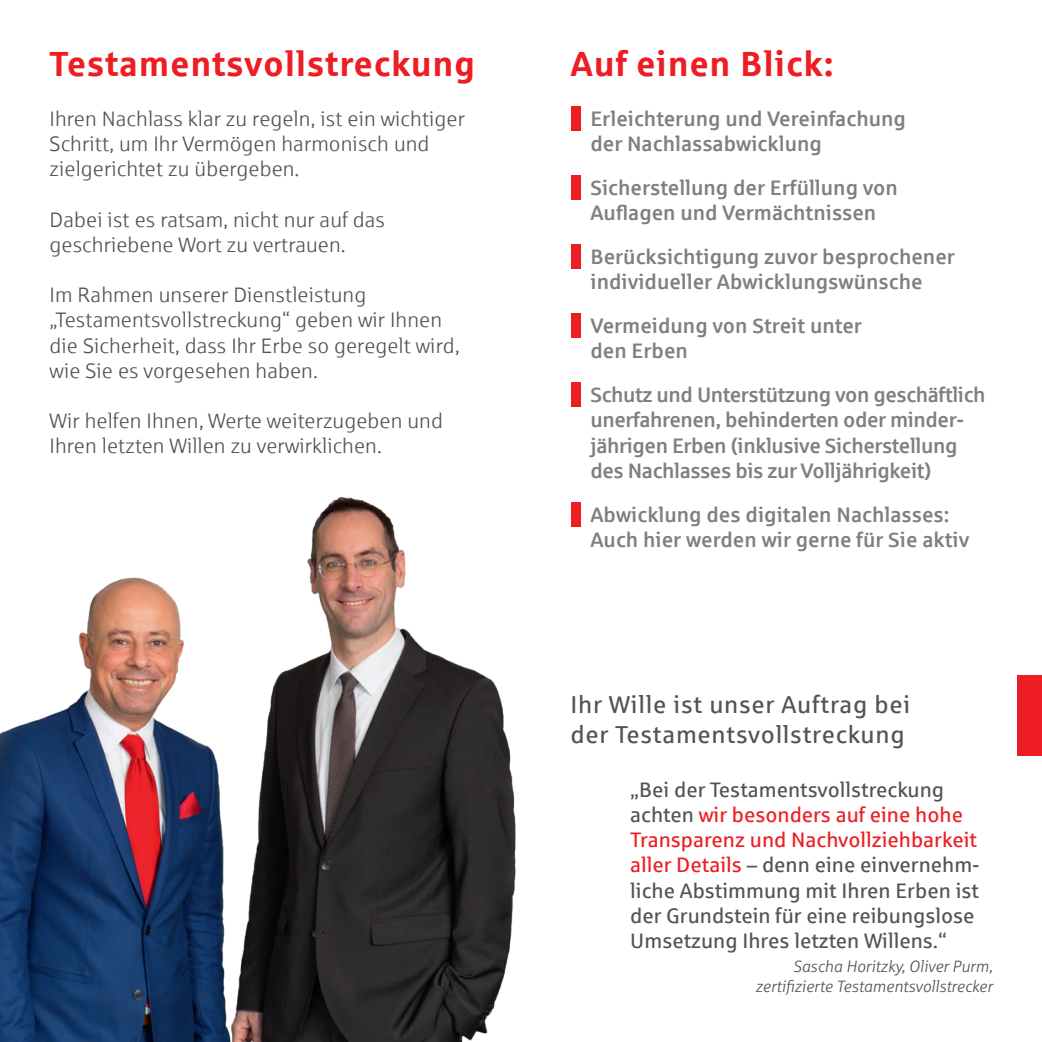
<style>
.page{position:relative;width:1042px;height:1042px;background:#fff}
.page>*{position:absolute;margin:0;border:0;box-sizing:border-box;transform-origin:0 0}
.t1{font:700 35px "Sparkasse Rg";letter-spacing:.02em;color:#ee1d23}
.t2{font:24.5px/29.4px "Sparkasse Rg";letter-spacing:.03em;color:#535355}
.t3{font:21px/25.2px "Sparkasse Lt";letter-spacing:.005em;color:#535355}
.t4{font:500 21px/25.2px "Sparkasse";color:#7d7f82}
.t5{font:21px/25.2px "Sparkasse Rg";color:#535355}
.t6{font:500 21px/25.2px "Sparkasse";letter-spacing:-.02em;color:#7d7f82}
.t7{font:italic 16.28px/19.6px "Sparkasse Lt";color:#535355;text-align:right}
.s1{color:#ee1d23}
</style>
<div class="page">
<div style="left:570px;top:106px;width:10px;height:25px;background:#ee1d23"></div>
<div style="left:570px;top:175px;width:10px;height:25px;background:#ee1d23"></div>
<div style="left:570px;top:244px;width:10px;height:25px;background:#ee1d23"></div>
<div style="left:570px;top:313px;width:10px;height:25px;background:#ee1d23"></div>
<div style="left:570px;top:382px;width:10px;height:25px;background:#ee1d23"></div>
<div style="left:570px;top:502px;width:10px;height:25px;background:#ee1d23"></div>
<div style="left:1017px;top:676px;width:25px;height:80px;background:#ee1d23"></div>
<img style="left:0;top:577px;width:227px;height:465px">
<img style="left:227px;top:496px;width:289px;height:546px">
<h1 class="t1" style="left:50px;top:41px;width:427px">Testamentsvollstreckung</h1>
<h1 class="t1" style="left:570px;top:41px;width:264px">Auf einen Blick:</h1>
<p class="t4" style="left:590px;top:105px;width:317px">Erleichterung und Vereinfachung der Nachlassabwicklung</p>
<p class="t4" style="left:590px;top:174px;width:309px">Sicherstellung der Erfüllung von<br>Auflagen und Vermächtnissen</p>
<p class="t4" style="left:590px;top:243px;width:366px">Berücksichtigung zuvor besprochener individueller Abwicklungswünsche</p>
<p class="t4" style="left:590px;top:312px;width:273px">Vermeidung von Streit unter den Erben</p>
<p class="t6" style="left:590px;top:381px;width:397px">Schutz und Unterstützung von geschäftlich unerfahrenen, behinderten oder minder&shy;jährigen Erben (inklusive Sicherstellung des Nachlasses bis zur Volljährigkeit)</p>
<p class="t4" style="left:590px;top:501px;width:380px">Abwicklung des digitalen Nachlasses:<br>Auch hier werden wir gerne für Sie aktiv</p>
<p class="t3" style="left:50px;top:106px;width:417px">Ihren Nachlass klar zu regeln, ist ein wichtiger<br>Schritt, um Ihr Vermögen harmonisch und zielgerichtet zu übergeben.</p>
<p class="t3" style="left:50px;top:206px;width:337px">Dabei ist es ratsam, nicht nur auf das geschriebene Wort zu vertrauen.</p>
<p class="t3" style="left:50px;top:282px;width:411px">Im Rahmen unserer Dienstleistung „Testamentsvollstreckung“ geben wir Ihnen die Sicherheit, dass Ihr Erbe so geregelt wird, wie Sie es vorgesehen haben.</p>
<p class="t3" style="left:50px;top:408px;width:395px">Wir helfen Ihnen, Werte weiterzugeben und<br>Ihren letzten Willen zu verwirklichen.</p>
<p class="t2" style="left:570px;top:689px;width:341px">Ihr Wille ist unser Auftrag bei der Testamentsvollstreckung</p>
<p class="t5" style="left:630px;top:776px;width:351px">„Bei der Testamentsvollstreckung achten <span class="s1">wir besonders auf eine hohe Transparenz und Nachvollziehbarkeit aller Details</span> – denn eine einvernehm&shy;liche Abstimmung mit Ihren Erben ist der Grundstein für eine reibungslose Umsetzung Ihres letzten Willens.“</p>
<p class="t7" style="left:755px;top:956px;width:238px">Sascha Horitzky, Oliver Purm, zertifizierte Testamentsvollstrecker</p>
</div>
